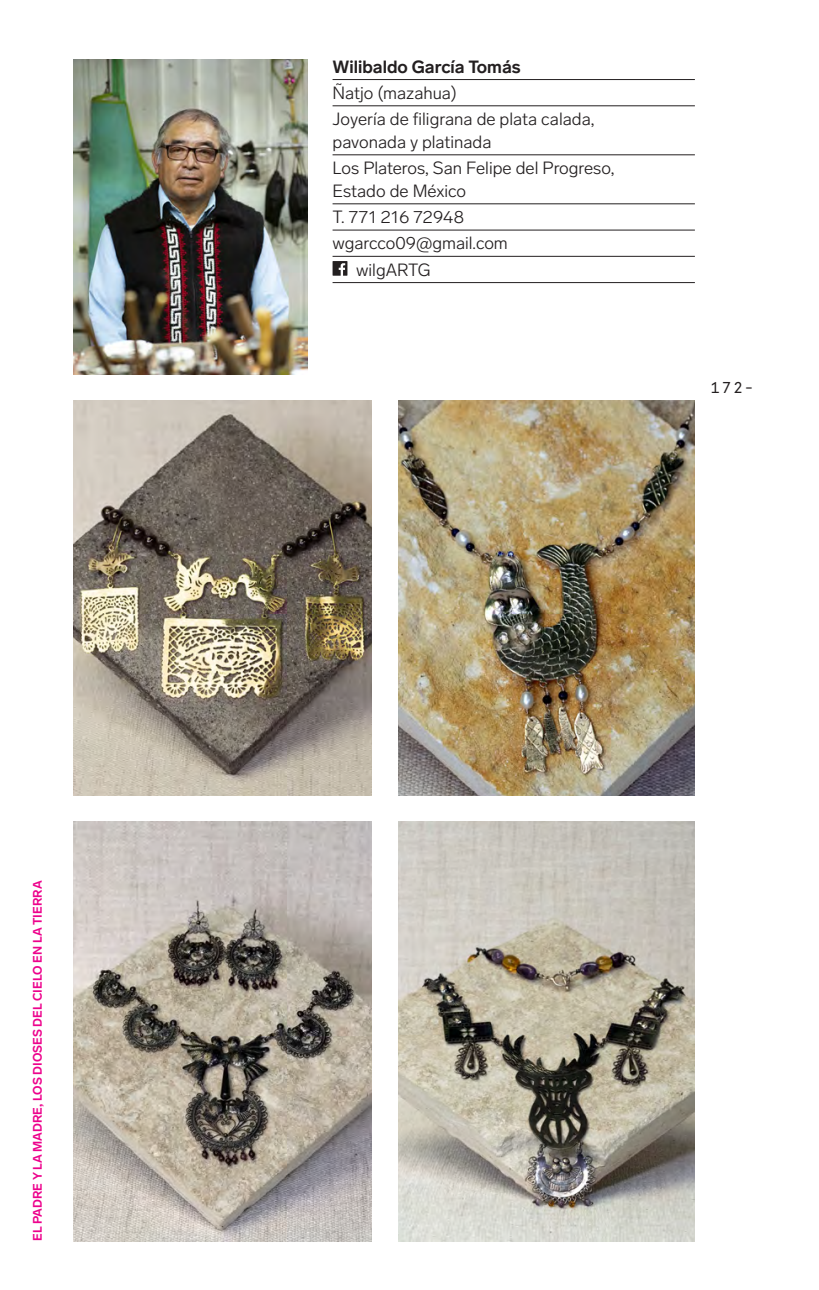
<style>
.page{position:relative;width:819px;height:1290px;background:#fff}
.page>*{position:absolute;margin:0;border:0;box-sizing:border-box;transform-origin:0 0}
.t1{font:300 17.5px/26.2px "Lab Grotesque";color:#231f20}
.t2{font:700 17.5px "Lab Grotesque";color:#231f20}
.t3{font:15.75px "Apercu Pro Mono";color:#231f20}
.t4{font:700 12.25px "Lab Grotesque";color:#ed028c}
</style>
<div class="page">
<hr style="left:332px;top:79px;width:362px;height:1px;background:#231f20">
<hr style="left:332px;top:105px;width:362px;height:1px;background:#231f20">
<hr style="left:332px;top:154px;width:362px;height:1px;background:#231f20">
<hr style="left:332px;top:203px;width:362px;height:1px;background:#231f20">
<hr style="left:332px;top:230px;width:362px;height:1px;background:#231f20">
<hr style="left:332px;top:256px;width:362px;height:1px;background:#231f20">
<hr style="left:332px;top:282px;width:362px;height:1px;background:#231f20">
<svg style="left:332px;top:261px;width:15px;height:15px"></svg>
<img style="left:74px;top:60px;width:233px;height:315px">
<img style="left:398px;top:401px;width:296px;height:394px">
<img style="left:398px;top:821px;width:296px;height:420px">
<img style="left:74px;top:821px;width:297px;height:420px">
<img style="left:74px;top:401px;width:297px;height:394px">
<p class="t4" style="left:30px;top:1241px;width:362px;rotate:-90deg">EL PADRE Y LA MADRE, LOS DIOSES DEL CIELO EN LA TIERRA</p>
<p class="t2" style="left:332px;top:56px;width:190px">Wilibaldo García Tomás</p>
<p class="t1" style="left:332px;top:80px;width:263px">Ñatjo (mazahua)<br>Joyería de filigrana de plata calada,</p>
<p class="t1" style="left:332px;top:129px;width:283px">pavonada y platinada<br>Los Plateros, San Felipe del Progreso,</p>
<p class="t1" style="left:332px;top:178px;width:135px">Estado de México</p>
<p class="t1" style="left:332px;top:204px;width:133px">T. 771 216 72948</p>
<p class="t1" style="left:332px;top:230px;width:177px">wgarcco09@gmail.com</p>
<p class="t1" style="left:356px;top:257px;width:76px">wilgARTG</p>
<p class="t3" style="left:710px;top:376px;width:45px">172-</p>
</div>
